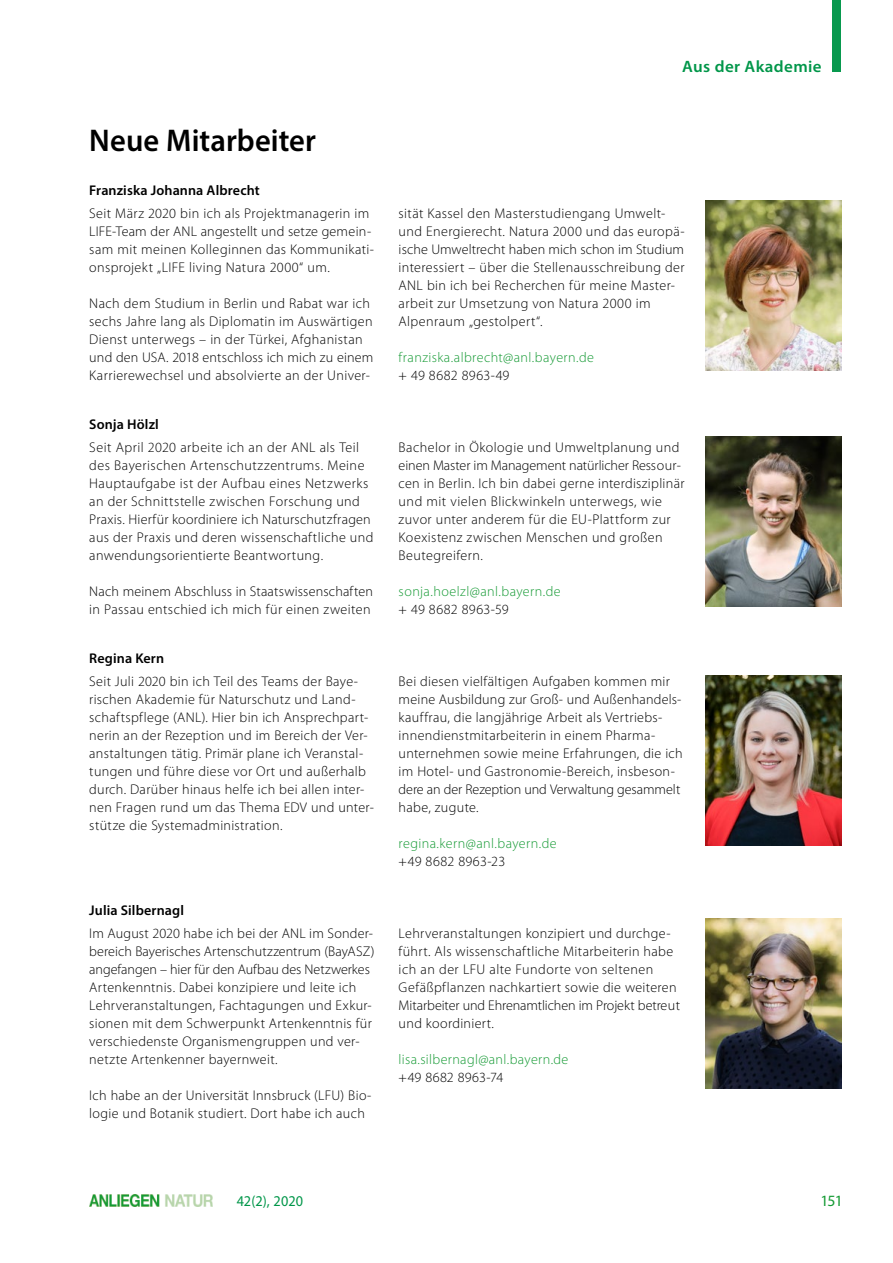
<style>
.page{position:relative;width:893px;height:1263px;background:#fff}
.page>*{position:absolute;margin:0;border:0;box-sizing:border-box;transform-origin:0 0}
.H1__Haupttitel{font:600 31.5px "Myriad Pro";letter-spacing:.005em;color:#000}
.t1{font:600 16.5px "Myriad Pro";letter-spacing:.02em;color:#009649}
.t2{font:15.75px "Myriad Pro";color:#159a34}
.t3{font:15px "Myriad Pro";letter-spacing:.005em;color:#009649;scale:.95 1}
.P1__Fließtext_2Sp{font:300 14.1px/18px "Myriad Pro";letter-spacing:.025em;color:#000}
.P1__Fließtext_2Sp-2{font:300 14.1px/18px "Myriad Pro";letter-spacing:.025em;color:#159a34}
.s1{font-weight:600}
.s2{color:#000}
</style>
<div class="page">
<img style="left:705px;top:201px;width:136px;height:170px">
<img style="left:705px;top:436px;width:136px;height:170px">
<img style="left:705px;top:675px;width:136px;height:170px">
<img style="left:705px;top:919px;width:136px;height:170px">
<img style="left:89px;top:1195px;width:123px;height:11px">
<div style="left:833px;top:0;width:8px;height:71px;background:#08994e"></div>
<h1 class="H1__Haupttitel" style="left:89px;top:121px;width:228px">Neue Mitarbeiter</h1>
<p class="P1__Fließtext_2Sp" style="left:89px;top:179px;width:282px;line-height:22.5px"><span class="s1">Franziska Johanna Albrecht<br></span>Seit März 2020 bin ich als Projektmanagerin im</p>
<p class="P1__Fließtext_2Sp" style="left:89px;top:222px;width:286px">LIFE-Team der ANL angestellt und setze gemein&shy;sam mit meinen Kolleginnen das Kommunikati&shy;onsprojekt „LIFE living Natura 2000“ um.</p>
<p class="P1__Fließtext_2Sp" style="left:89px;top:294px;width:286px">Nach dem Studium in Berlin und Rabat war ich sechs Jahre lang als Diplomatin im Auswärtigen Dienst unterwegs – in der Türkei, Afghanistan und den USA. 2018 entschloss ich mich zu einem Karrierewechsel und absolvierte an der Univer-</p>
<p class="P1__Fließtext_2Sp" style="left:89px;top:413px;width:271px;line-height:22.5px"><span class="s1">Sonja Hölzl<br></span>Seit April 2020 arbeite ich an der ANL als Teil</p>
<p class="P1__Fließtext_2Sp" style="left:89px;top:456px;width:286px">des Bayerischen Artenschutzzentrums. Meine Hauptaufgabe ist der Aufbau eines Netzwerks an der Schnittstelle zwischen Forschung und Praxis. Hierfür koordiniere ich Naturschutzfragen aus der Praxis und deren wissenschaftliche und anwendungsorientierte Beantwortung.</p>
<p class="P1__Fließtext_2Sp" style="left:89px;top:582px;width:285px">Nach meinem Abschluss in Staatswissenschaften in Passau entschied ich mich für einen zweiten</p>
<p class="P1__Fließtext_2Sp" style="left:89px;top:647px;width:270px;line-height:22.5px"><span class="s1">Regina Kern<br></span>Seit Juli 2020 bin ich Teil des Teams der Baye-</p>
<p class="P1__Fließtext_2Sp" style="left:89px;top:690px;width:286px">rischen Akademie für Naturschutz und Land&shy;schaftspflege (ANL). Hier bin ich Ansprechpart&shy;nerin an der Rezeption und im Bereich der Ver&shy;anstaltungen tätig. Primär plane ich Veranstal&shy;tungen und führe diese vor Ort und außerhalb durch. Darüber hinaus helfe ich bei allen inter&shy;nen Fragen rund um das Thema EDV und unter&shy;stütze die Systemadministration.</p>
<p class="P1__Fließtext_2Sp" style="left:89px;top:899px;width:285px;line-height:22.5px"><span class="s1">Julia Silbernagl<br></span>Im August 2020 habe ich bei der ANL im Sonder-</p>
<p class="P1__Fließtext_2Sp" style="left:89px;top:942px;width:287px">bereich Bayerisches Artenschutzzentrum (BayASZ) angefangen – hier für den Aufbau des Netzwerkes Artenkenntnis. Dabei konzipiere und leite ich Lehrveranstaltungen, Fachtagungen und Exkur&shy;sionen mit dem Schwerpunkt Artenkenntnis für verschiedenste Organismengruppen und ver&shy;netzte Artenkenner bayernweit.</p>
<p class="P1__Fließtext_2Sp" style="left:89px;top:1086px;width:284px">Ich habe an der Universität Innsbruck (LFU) Bio&shy;logie und Botanik studiert. Dort habe ich auch</p>
<p class="t1" style="left:682px;top:55px;width:141px">Aus der Akademie</p>
<p class="P1__Fließtext_2Sp" style="left:399px;top:204px;width:287px">sität Kassel den Masterstudiengang Umwelt&shy;und Energierecht. Natura 2000 und das europä&shy;ische Umweltrecht haben mich schon im Studium interessiert – über die Stellenausschreibung der ANL bin ich bei Recherchen für meine Master&shy;arbeit zur Umsetzung von Natura 2000 im Alpenraum „gestolpert“.</p>
<p class="P1__Fließtext_2Sp-2" style="left:399px;top:348px;width:197px">franziska.albrecht@anl.bayern.de <span class="s2">+ 49 8682 8963-49</span></p>
<p class="P1__Fließtext_2Sp" style="left:399px;top:438px;width:287px">Bachelor in Ökologie und Umweltplanung und einen Master im Management natürlicher Ressour&shy;cen in Berlin. Ich bin dabei gerne interdisziplinär und mit vielen Blickwinkeln unterwegs, wie zuvor unter anderem für die EU-Plattform zur Koexistenz zwischen Menschen und großen Beutegreifern.</p>
<p class="P1__Fließtext_2Sp-2" style="left:399px;top:582px;width:164px">sonja.hoelzl@anl.bayern.de <span class="s2">+ 49 8682 8963-59</span></p>
<p class="P1__Fließtext_2Sp" style="left:399px;top:672px;width:286px">Bei diesen vielfältigen Aufgaben kommen mir meine Ausbildung zur Groß- und Außenhandels&shy;kauffrau, die langjährige Arbeit als Vertriebs&shy;innendienstmitarbeiterin in einem Pharma&shy;unternehmen sowie meine Erfahrungen, die ich im Hotel- und Gastronomie-Bereich, insbeson&shy;dere an der Rezeption und Verwaltung gesammelt habe, zugute.</p>
<p class="P1__Fließtext_2Sp-2" style="left:399px;top:834px;width:160px">regina.kern@anl.bayern.de <span class="s2">+49 8682 8963-23</span></p>
<p class="P1__Fließtext_2Sp" style="left:399px;top:924px;width:283px">Lehrveranstaltungen konzipiert und durchge&shy;führt. Als wissenschaftliche Mitarbeiterin habe ich an der LFU alte Fundorte von seltenen Gefäßpflanzen nachkartiert sowie die weiteren Mitarbeiter und Ehrenamtlichen im Projekt betreut und koordiniert.</p>
<p class="P1__Fließtext_2Sp-2" style="left:399px;top:1050px;width:171px">lisa.silbernagl@anl.bayern.de <span class="s2">+49 8682 8963-74</span></p>
<p class="t3" style="left:237px;top:1191px;width:71px">42(2), 2020</p>
<p class="t2" style="left:820px;top:1191px;width:24px">151</p>
</div>
